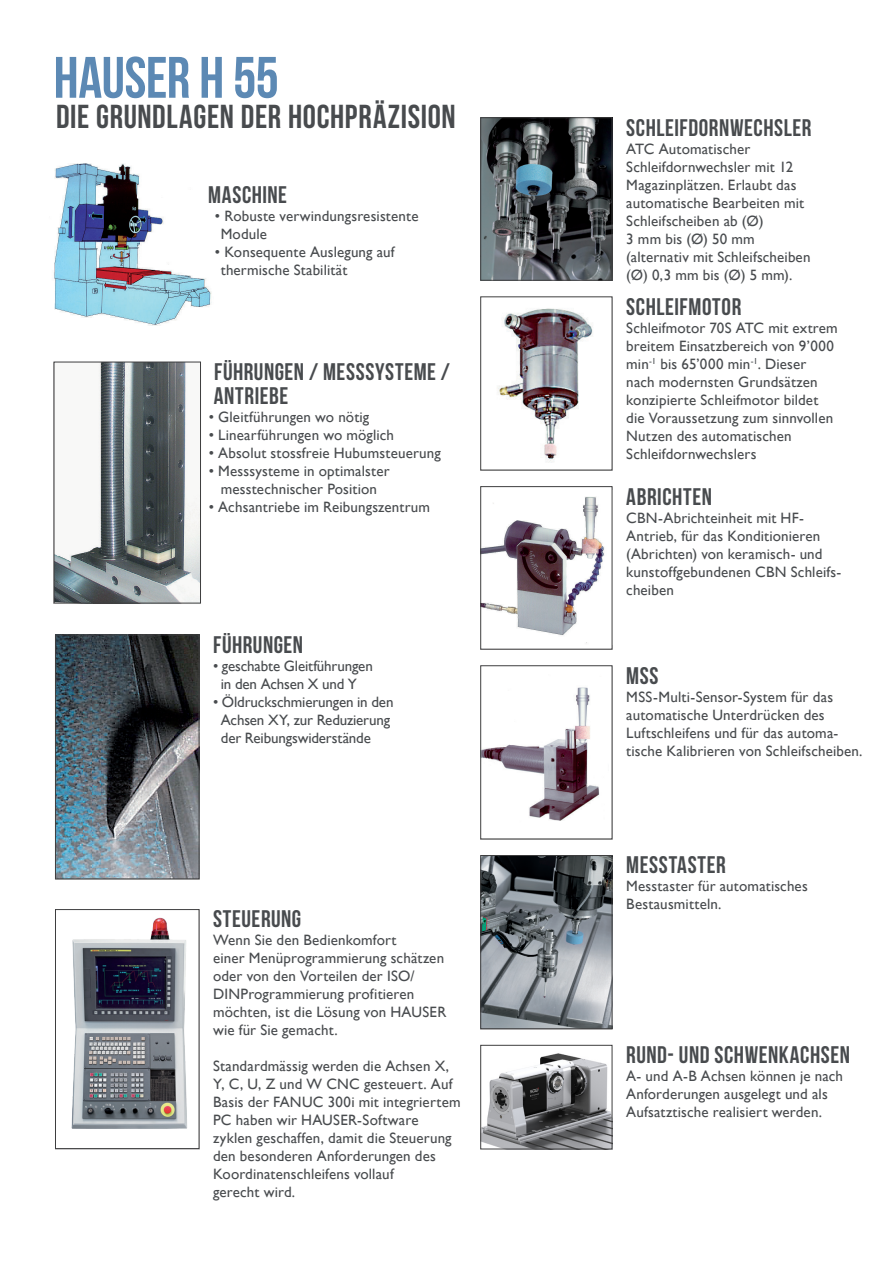
<style>
.page{position:relative;width:893px;height:1263px;background:#fff}
.page>*{position:absolute;margin:0;border:0;box-sizing:border-box;transform-origin:0 0}
.t1{font:58.35px "Bebas Neue";letter-spacing:-.01em;color:#5c89b4}
.t2{font:33.15px "Bebas Neue";letter-spacing:.02em;color:#484b4e}
.t3{font:24px "Bebas Neue";letter-spacing:.02em;color:#484b4e}
.t4{font:15px/18px "Gill Sans";letter-spacing:.01em;color:#484b4e}
.t5{font:15px "Gill Sans";letter-spacing:-.01em;color:#484b4e}
</style>
<div class="page">
<img style="left:54px;top:163px;width:158px;height:163px">
<img style="left:56px;top:364px;width:143px;height:237px">
<div style="left:54px;top:362px;width:147px;height:241px;border:1px solid #3e3e3f"></div>
<img style="left:57px;top:637px;width:140px;height:240px">
<div style="left:55px;top:635px;width:144px;height:244px;border:1px solid #3e3e3f"></div>
<img style="left:482px;top:497px;width:123px;height:146px">
<div style="left:480px;top:486px;width:132px;height:163px;border:1px solid #3e3e3f"></div>
<img style="left:482px;top:687px;width:118px;height:134px">
<div style="left:480px;top:665px;width:132px;height:174px;border:1px solid #3e3e3f"></div>
<img style="left:497px;top:308px;width:96px;height:155px">
<img style="left:482px;top:120px;width:128px;height:158px">
<div style="left:480px;top:118px;width:132px;height:162px;border:1px solid #3e3e3f"></div>
<img style="left:71px;top:917px;width:116px;height:212px">
<div style="left:55px;top:909px;width:144px;height:240px;border:1px solid #3e3e3f"></div>
<img style="left:482px;top:1053px;width:128px;height:94px">
<div style="left:480px;top:1045px;width:132px;height:104px;border:1px solid #3e3e3f"></div>
<img style="left:482px;top:857px;width:128px;height:170px">
<div style="left:480px;top:855px;width:132px;height:174px;border:1px solid #3e3e3f"></div>
<p class="t1" style="left:54px;top:46px;width:227px">HAUSER H 55</p>
<p class="t2" style="left:56px;top:98px;width:401px">DIE GRUNDLAGEN DER HOCHPRÄZISION</p>
<p class="t3" style="left:208px;top:181px;width:80px">MASCHINE</p>
<p class="t4" style="left:215px;top:207px;width:205px">• Robuste verwindungsresistente</p>
<p class="t4" style="left:221px;top:225px;width:48px">Module</p>
<p class="t4" style="left:215px;top:243px;width:181px">• Konsequente Auslegung auf</p>
<p class="t4" style="left:221px;top:261px;width:128px">thermische Stabilität</p>
<p class="t3" style="left:214px;top:358px;width:237px">FÜHRUNGEN / MESSSYSTEME /</p>
<p class="t3" style="left:214px;top:382px;width:76px">ANTRIEBE</p>
<p class="t4" style="left:209px;top:408px;width:162px">• Gleitführungen wo nötig</p>
<p class="t4" style="left:209px;top:426px;width:187px">• Linearführungen wo möglich</p>
<p class="t4" style="left:209px;top:444px;width:234px">• Absolut stossfreie Hubumsteuerung</p>
<p class="t4" style="left:209px;top:462px;width:182px">• Messsysteme in optimalster</p>
<p class="t4" style="left:221px;top:480px;width:158px">messtechnischer Position</p>
<p class="t4" style="left:209px;top:498px;width:223px">• Achsantriebe im Reibungszentrum</p>
<p class="t3" style="left:213px;top:631px;width:92px">FÜHRUNGEN</p>
<p class="t5" style="left:213px;top:657px;width:161px">• geschabte Gleitführungen</p>
<p class="t5" style="left:221px;top:675px;width:138px">in den Achsen X und Y</p>
<p class="t5" style="left:213px;top:693px;width:182px">• Öldruckschmierungen in den</p>
<p class="t5" style="left:221px;top:711px;width:171px">Achsen XY, zur Reduzierung</p>
<p class="t5" style="left:221px;top:729px;width:152px">der Reibungswiderstände</p>
<p class="t3" style="left:213px;top:906px;width:90px">STEUERUNG</p>
<p class="t4" style="left:213px;top:931px;width:185px">Wenn Sie den Bedienkomfort</p>
<p class="t4" style="left:213px;top:949px;width:233px">einer Menüprogrammierung schätzen</p>
<p class="t4" style="left:213px;top:967px;width:235px">oder von den Vorteilen der ISO/<br>DINProgrammierung profitieren möchten, ist die Lösung von HAUSER wie für Sie gemacht.</p>
<p class="t4" style="left:213px;top:1057px;width:238px">Standardmässig werden die Achsen X,</p>
<p class="t4" style="left:213px;top:1075px;width:241px">Y, C, U, Z und W CNC gesteuert. Auf</p>
<p class="t4" style="left:213px;top:1093px;width:249px">Basis der FANUC 300i mit integriertem</p>
<p class="t4" style="left:213px;top:1111px;width:207px">PC haben wir HAUSER-Software</p>
<p class="t4" style="left:213px;top:1129px;width:240px">zyklen geschaffen, damit die Steuerung</p>
<p class="t4" style="left:213px;top:1147px;width:224px">den besonderen Anforderungen des</p>
<p class="t4" style="left:213px;top:1165px;width:182px">Koordinatenschleifens vollauf gerecht wird.</p>
<p class="t3" style="left:626px;top:114px;width:187px">SCHLEIFDORNWECHSLER</p>
<p class="t4" style="left:626px;top:140px;width:179px">ATC Automatischer<br>Schleifdornwechsler mit 12<br>Magazinplätzen. Erlaubt das automatische Bearbeiten mit<br>Schleifscheiben ab (Ø)</p>
<p class="t4" style="left:626px;top:230px;width:130px">3 mm bis (Ø) 50 mm</p>
<p class="t4" style="left:626px;top:248px;width:186px">(alternativ mit Schleifscheiben</p>
<p class="t4" style="left:626px;top:266px;width:167px">(Ø) 0,3 mm bis (Ø) 5 mm).</p>
<p class="t3" style="left:626px;top:293px;width:117px">SCHLEIFMOTOR</p>
<p class="t4" style="left:626px;top:319px;width:213px">Schleifmotor 70S ATC mit extrem</p>
<p class="t4" style="left:626px;top:337px;width:209px">breitem Einsatzbereich von 9’000 min<sup>-1</sup> bis 65’000 min<sup>-1</sup>. Dieser nach modernsten Grundsätzen konzipierte Schleifmotor bildet die Voraussetzung zum sinnvollen<br>Nutzen des automatischen</p>
<p class="t4" style="left:626px;top:445px;width:132px">Schleifdornwechslers</p>
<p class="t3" style="left:626px;top:484px;width:87px">ABRICHTEN</p>
<p class="t4" style="left:626px;top:509px;width:217px">CBN-Abrichteinheit mit HF-<br>Antrieb, für das Konditionieren (Abrichten) von keramisch- und kunstoffgebundenen CBN Schleifs&shy;cheiben</p>
<p class="t3" style="left:626px;top:662px;width:34px">MSS</p>
<p class="t4" style="left:626px;top:688px;width:208px">MSS-Multi-Sensor-System für das</p>
<p class="t4" style="left:626px;top:706px;width:200px">automatische Unterdrücken des</p>
<p class="t4" style="left:626px;top:724px;width:238px">Luftschleifens und für das automa&shy;tische Kalibrieren von Schleifscheiben.</p>
<p class="t3" style="left:626px;top:852px;width:101px">MESSTASTER</p>
<p class="t4" style="left:626px;top:877px;width:183px">Messtaster für automatisches</p>
<p class="t4" style="left:626px;top:895px;width:97px">Bestausmitteln.</p>
<p class="t3" style="left:626px;top:1042px;width:225px">RUND- UND SCHWENKACHSEN</p>
<p class="t4" style="left:626px;top:1067px;width:218px">A- und A-B Achsen können je nach</p>
<p class="t4" style="left:626px;top:1085px;width:203px">Anforderungen ausgelegt und als</p>
<p class="t4" style="left:626px;top:1103px;width:197px">Aufsatztische realisiert werden.</p>
</div>
